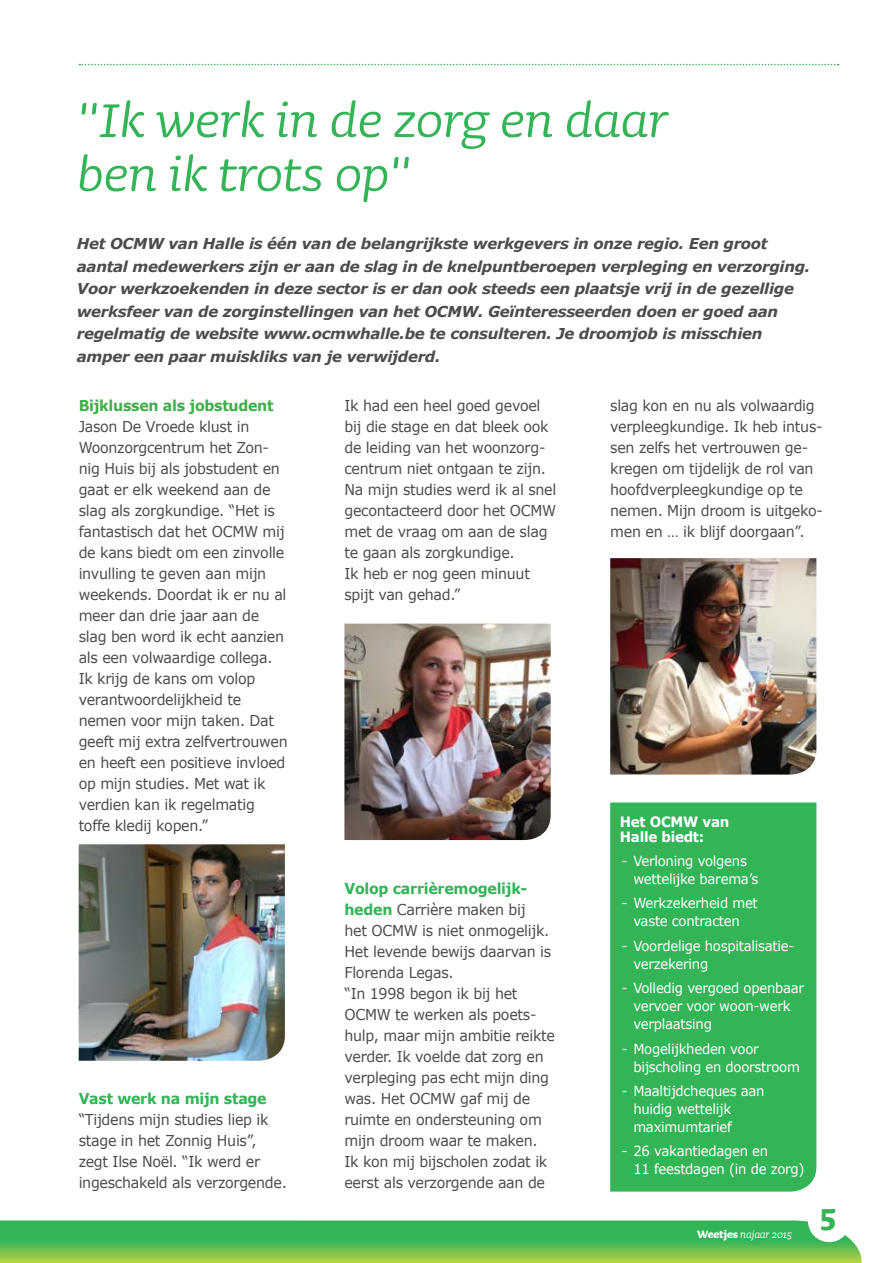
<style>
.page{position:relative;width:893px;height:1263px;background:#fff}
.page>*{position:absolute;margin:0;border:0;box-sizing:border-box;transform-origin:0 0}
.t1{font:italic 63px/54px "Sauna";letter-spacing:-.01em;color:#32b457}
.t2{font:700 39px "Sauna";color:#32b457;scale:.95 1}
.t3{font:15px/21px "Verdana";letter-spacing:-.02em;color:#4b4c4d;scale:.95 1}
.t4{font:italic 700 15px/22.5px "Verdana";letter-spacing:-.02em;color:#4b4c4d}
.t5{font:700 15px "Verdana";letter-spacing:-.02em;color:#40ae49;scale:.95 1}
.t6{font:700 15px "Verdana";letter-spacing:-.02em;color:#32b457;scale:.95 1}
.t7{font:700 14.25px/15px "Verdana";letter-spacing:-.02em;color:#fff;scale:.95 1}
.t8{font:13.95px/18px "Verdana";letter-spacing:-.02em;color:#fff;scale:.95 1}
.t9{font:italic 13.5px "Sauna";letter-spacing:-.01em;color:#fff;scale:.95 1}
.s1{font-weight:700;color:#32b457}
.s2{font-weight:700;font-style:normal}
</style>
<div class="page">
<div style="left:610px;top:802px;width:206px;height:389px;background:#32b457"></div>
<svg style="left:0;top:1220px;width:862px;height:43px;background:#5bbd54"></svg>
<div style="left:808px;top:1199px;width:42px;height:43px;background:#fff;border-radius:50%"></div>
<svg style="left:79px;top:64px;width:760px;height:1px"></svg>
<img style="left:79px;top:844px;width:206px;height:217px">
<img style="left:344px;top:624px;width:207px;height:216px">
<img style="left:610px;top:558px;width:206px;height:216px">
<h1 class="t1" style="left:77px;top:88px;width:593px">"Ik werk in de zorg en daar ben ik trots op"</h1>
<p class="t4" style="left:77px;top:232px;width:735px">Het OCMW van Halle is één van de belangrijkste werkgevers in onze regio. Een groot aantal medewerkers zijn er aan de slag in de knelpuntberoepen verpleging en verzorging.<br>Voor werkzoekenden in deze sector is er dan ook steeds een plaatsje vrij in de gezellige werksfeer van de zorginstellingen van het OCMW. Geïnteresseerden doen er goed aan regelmatig de website www.ocmwhalle.be te consulteren. Je droomjob is misschien amper een paar muiskliks van je verwijderd.</p>
<p class="t5" style="left:79px;top:395px;width:207px">Bijklussen als jobstudent</p>
<p class="t3" style="left:79px;top:416px;width:222px">Jason De Vroede klust in<br>Woonzorgcentrum het Zon&shy;nig Huis bij als jobstudent en gaat er elk weekend aan de slag als zorgkundige. “Het is fantastisch dat het OCMW mij de kans biedt om een zinvolle invulling te geven aan mijn weekends. Doordat ik er nu al meer dan drie jaar aan de slag ben word ik echt aanzien als een volwaardige collega.<br>Ik krijg de kans om volop verantwoordelijkheid te nemen voor mijn taken. Dat geeft mij extra zelfvertrouwen en heeft een positieve invloed op mijn studies. Met wat ik verdien kan ik regelmatig toffe kledij kopen.”</p>
<p class="t3" style="left:344px;top:395px;width:225px">Ik had een heel goed gevoel bij die stage en dat bleek ook de leiding van het woonzorg&shy;centrum niet ontgaan te zijn.<br>Na mijn studies werd ik al snel gecontacteerd door het OCMW met de vraag om aan de slag te gaan als zorgkundige.<br>Ik heb er nog geen minuut spijt van gehad.”</p>
<p class="t3" style="left:610px;top:395px;width:225px">slag kon en nu als volwaardig verpleegkundige. Ik heb intus&shy;sen zelfs het vertrouwen ge&shy;kregen om tijdelijk de rol van hoofdverpleegkundige op te nemen. Mijn droom is uitgeko&shy;men en … ik blijf doorgaan”.</p>
<p class="t7" style="left:620px;top:814px;width:117px">Het OCMW van<br>Halle biedt:</p>
<p class="t8" style="left:633px;top:852px;width:133px;text-indent:-12px">- Verloning volgens wettelijke barema’s</p>
<p class="t8" style="left:621px;top:894px;width:145px;text-align:center">- Werkzekerheid met vaste contracten</p>
<p class="t8" style="left:633px;top:937px;width:171px;text-indent:-12px">- Voordelige hospitalisatie&shy;verzekering</p>
<p class="t8" style="left:633px;top:979px;width:181px;text-indent:-12px">- Volledig vergoed openbaar vervoer voor woon-werk verplaatsing</p>
<p class="t8" style="left:633px;top:1040px;width:177px;text-indent:-12px">- Mogelijkheden voor bijscholing en doorstroom</p>
<p class="t8" style="left:633px;top:1082px;width:140px;text-indent:-12px">- Maaltijdcheques aan huidig wettelijk maximumtarief</p>
<p class="t8" style="left:633px;top:1142px;width:182px;text-indent:-12px">- 26 vakantiedagen en<br>11 feestdagen (in de zorg)</p>
<p class="t3" style="left:344px;top:878px;width:223px"><span class="s1">Volop carrièremogelijk&shy;heden</span> Carrière maken bij<br>het OCMW is niet onmogelijk.<br>Het levende bewijs daarvan is<br>Florenda Legas.<br>“In 1998 begon ik bij het<br>OCMW te werken als poets&shy;hulp, maar mijn ambitie reikte verder. Ik voelde dat zorg en verpleging pas echt mijn ding was. Het OCMW gaf mij de ruimte en ondersteuning om mijn droom waar te maken.<br>Ik kon mij bijscholen zodat ik eerst als verzorgende aan de</p>
<p class="t6" style="left:79px;top:1088px;width:199px">Vast werk na mijn stage</p>
<p class="t3" style="left:79px;top:1109px;width:221px">“Tijdens mijn studies liep ik stage in het Zonnig Huis”, zegt Ilse Noël. “Ik werd er ingeschakeld als verzorgende.</p>
<p class="t9" style="left:697px;top:1225px;width:101px"><span class="s2">Weetjes</span> najaar 2015</p>
<h2 class="t2" style="left:820px;top:1190px;width:18px">5</h2>
</div>
